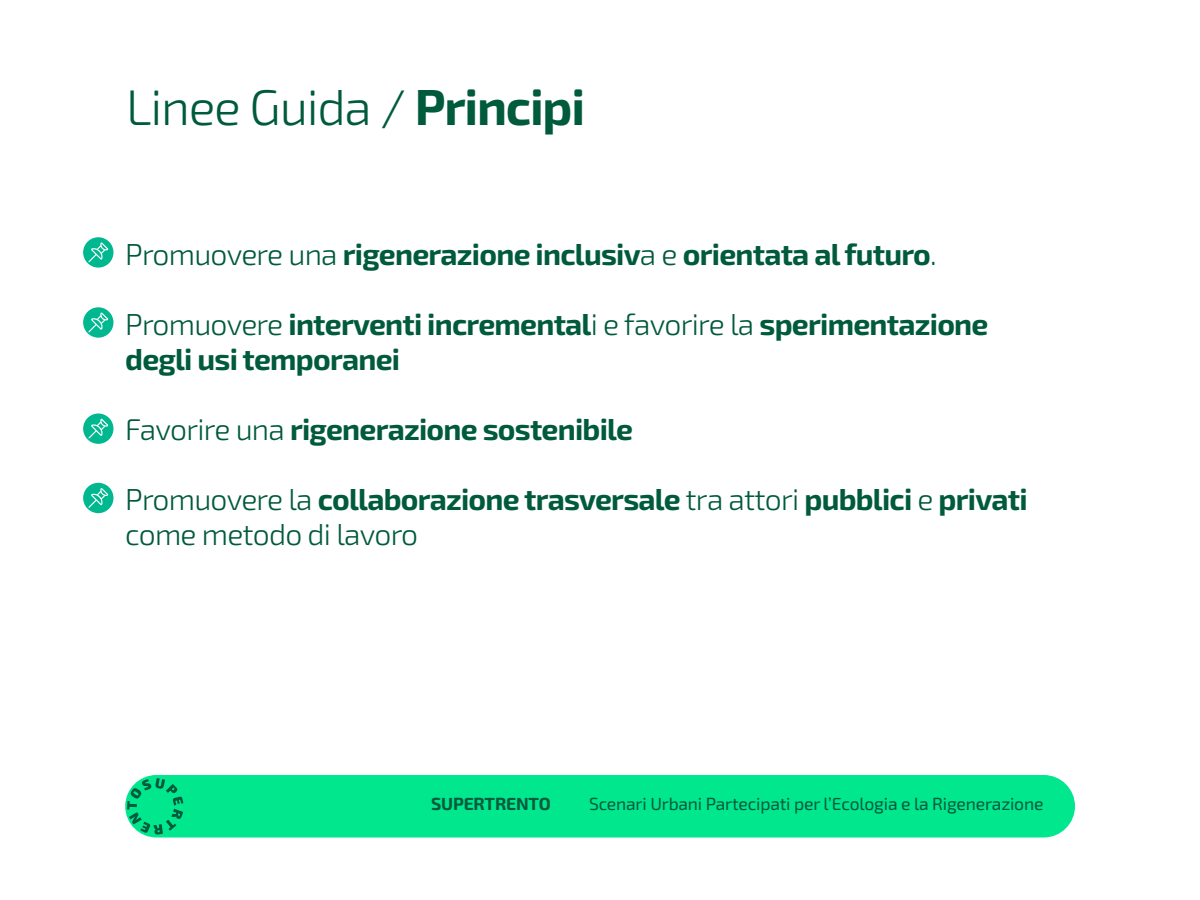
<style>
.page{position:relative;width:1200px;height:900px;background:#fff}
.page>*{position:absolute;margin:0;border:0;box-sizing:border-box;transform-origin:0 0}
.t1{font:300 50px "Exo 2";letter-spacing:-.025em;color:#005a3c}
.t2{font:700 30px/35px "Exo 2";letter-spacing:-.025em;color:#005a3c}
.t3{font:300 30px/35px "Exo 2";letter-spacing:-.025em;color:#005a3c}
.t4{font:17.5px "Exo 2";letter-spacing:-.01em;color:#005a3c}
.t5{font:700 17.5px "Exo 2";letter-spacing:-.01em;color:#005a3c}
.s1{font-weight:700}
.s2{font-weight:300}
</style>
<div class="page">
<div style="left:125px;top:775px;width:950px;height:63px;background:#00e78d;border-radius:31px"></div>
<svg style="left:127px;top:778px;width:56px;height:57px"></svg>
<svg style="left:82px;top:236px;width:33px;height:33px"></svg>
<div style="left:81px;top:235px;width:35px;height:35px;border:2px solid #fff;border-radius:50%"></div>
<svg style="left:88px;top:242px;width:20px;height:20px"></svg>
<svg style="left:82px;top:306px;width:33px;height:33px"></svg>
<div style="left:81px;top:305px;width:35px;height:35px;border:2px solid #fff;border-radius:50%"></div>
<svg style="left:88px;top:312px;width:20px;height:20px"></svg>
<svg style="left:82px;top:412px;width:33px;height:33px"></svg>
<div style="left:81px;top:411px;width:35px;height:35px;border:2px solid #fff;border-radius:50%"></div>
<svg style="left:88px;top:419px;width:20px;height:20px"></svg>
<svg style="left:82px;top:482px;width:33px;height:32px"></svg>
<div style="left:81px;top:480px;width:35px;height:36px;border:2px solid #fff;border-radius:50%"></div>
<svg style="left:88px;top:488px;width:20px;height:20px"></svg>
<h1 class="t1" style="left:126px;top:75px;width:460px">Linee Guida / <span class="s1">Principi</span></h1>
<p class="t2" style="left:125px;top:236px;width:813px"><span class="s2">Promuovere una</span> rigenerazione inclusiv<span class="s2">a e</span> orientata al futuro<span class="s2">.</span></p>
<p class="t2" style="left:125px;top:306px;width:865px"><span class="s2">Promuovere</span> interventi incremental<span class="s2">i e favorire la</span> sperimentazione degli usi temporanei</p>
<p class="t2" style="left:125px;top:411px;width:510px"><span class="s2">Favorire una</span> rigenerazione sostenibile</p>
<p class="t3" style="left:125px;top:481px;width:904px">Promuovere la <span class="s1">collaborazione trasversale</span> tra attori <span class="s1">pubblici</span> e <span class="s1">privati </span>come metodo di lavoro</p>
<p class="t5" style="left:431px;top:793px;width:121px">SUPERTRENTO</p>
<p class="t4" style="left:589px;top:793px;width:456px">Scenari Urbani Partecipati per l’Ecologia e la Rigenerazione</p>
</div>
